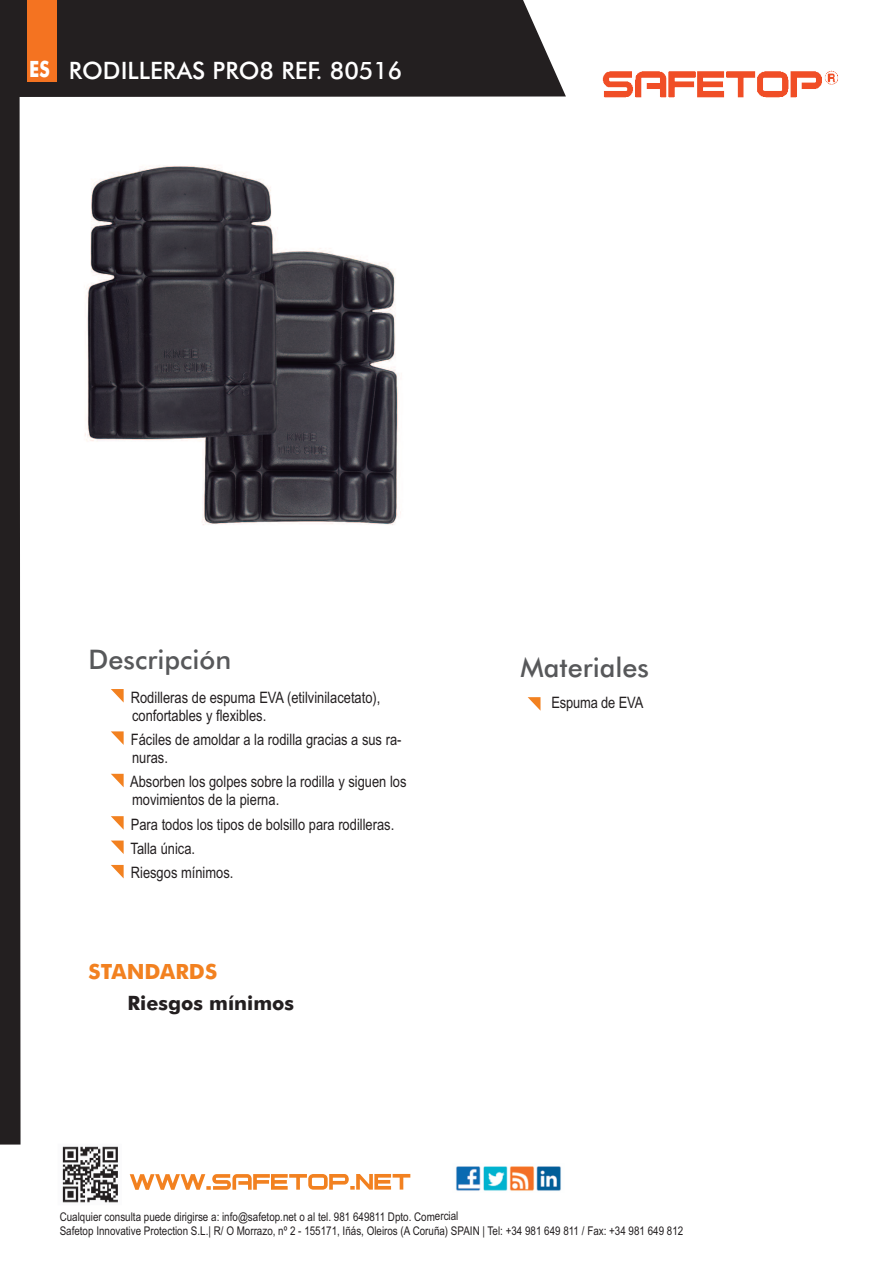
<style>
.page{position:relative;width:893px;height:1263px;background:#fff}
.page>*{position:absolute;margin:0;border:0;box-sizing:border-box;transform-origin:0 0}
.t1{font:500 27px "Futura BT";color:#57585a}
.t2{font:500 24px "Futura BT";color:#fff}
.t3{font:700 22.5px "Futura BT";color:#fff;scale:.8 1}
.t4{font:700 21px "Futura BT";color:#f28120}
.t5{font:700 19.8px "Futura BT";color:#231f20}
.t6{font:15.75px/18px "Arial Narrow";color:#231f20}
.t7{font:12px/14.2px "Arial Narrow";color:#231f20}
</style>
<div class="page">
<img style="left:85px;top:165px;width:316px;height:360px">
<div style="left:21px;top:0;width:545px;height:97px;background:#231f20"></div>
<img style="left:602px;top:70px;width:236px;height:28px">
<div style="left:0;top:0;width:21px;height:1144px;background:#231f20"></div>
<svg style="left:111px;top:689px;width:13px;height:13px"></svg>
<svg style="left:111px;top:731px;width:13px;height:14px"></svg>
<svg style="left:111px;top:774px;width:13px;height:13px"></svg>
<svg style="left:111px;top:816px;width:13px;height:14px"></svg>
<svg style="left:111px;top:840px;width:13px;height:14px"></svg>
<svg style="left:111px;top:865px;width:13px;height:13px"></svg>
<svg style="left:528px;top:697px;width:12px;height:13px"></svg>
<svg style="left:130px;top:1174px;width:280px;height:16px"></svg>
<img style="left:62px;top:1146px;width:56px;height:57px">
<img style="left:456px;top:1166px;width:105px;height:25px">
<div style="left:27px;top:0;width:30px;height:82px;background:#f47321"></div>
<h3 class="t3" style="left:29px;top:56px;width:27px">ES</h3>
<h2 class="t2" style="left:69px;top:56px;width:335px">RODILLERAS PRO8 REF. 80516</h2>
<h1 class="t1" style="left:89px;top:644px;width:144px">Descripción</h1>
<h1 class="t1" style="left:520px;top:652px;width:130px">Materiales</h1>
<p class="t6" style="left:131px;top:688px;width:251px">Rodilleras de espuma EVA (etilvinilacetato), confortables y flexibles.</p>
<p class="t6" style="left:131px;top:730px;width:272px">Fáciles de amoldar a la rodilla gracias a sus ra&shy;nuras.</p>
<p class="t6" style="left:130px;top:773px;width:278px">Absorben los golpes sobre la rodilla y siguen los movimientos de la pierna.</p>
<p class="t6" style="left:131px;top:812px;width:265px;line-height:24.5px">Para todos los tipos de bolsillo para rodilleras.<br>Talla única.<br>Riesgos mínimos.</p>
<h3 class="t4" style="left:89px;top:960px;width:130px">STANDARDS</h3>
<p class="t5" style="left:128px;top:992px;width:168px">Riesgos mínimos</p>
<p class="t6" style="left:551px;top:693px;width:93px">Espuma de EVA</p>
<p class="t7" style="left:60px;top:1209px;width:625px">Cualquier consulta puede dirigirse a: info@safetop.net o al tel. 981 649811 Dpto. Comercial<br>Safetop Innovative Protection S.L.| R/ O Morrazo, nº 2 - 155171, Iñás, Oleiros (A Coruña) SPAIN | Tel: +34 981 649 811 / Fax: +34 981 649 812</p>
</div>
